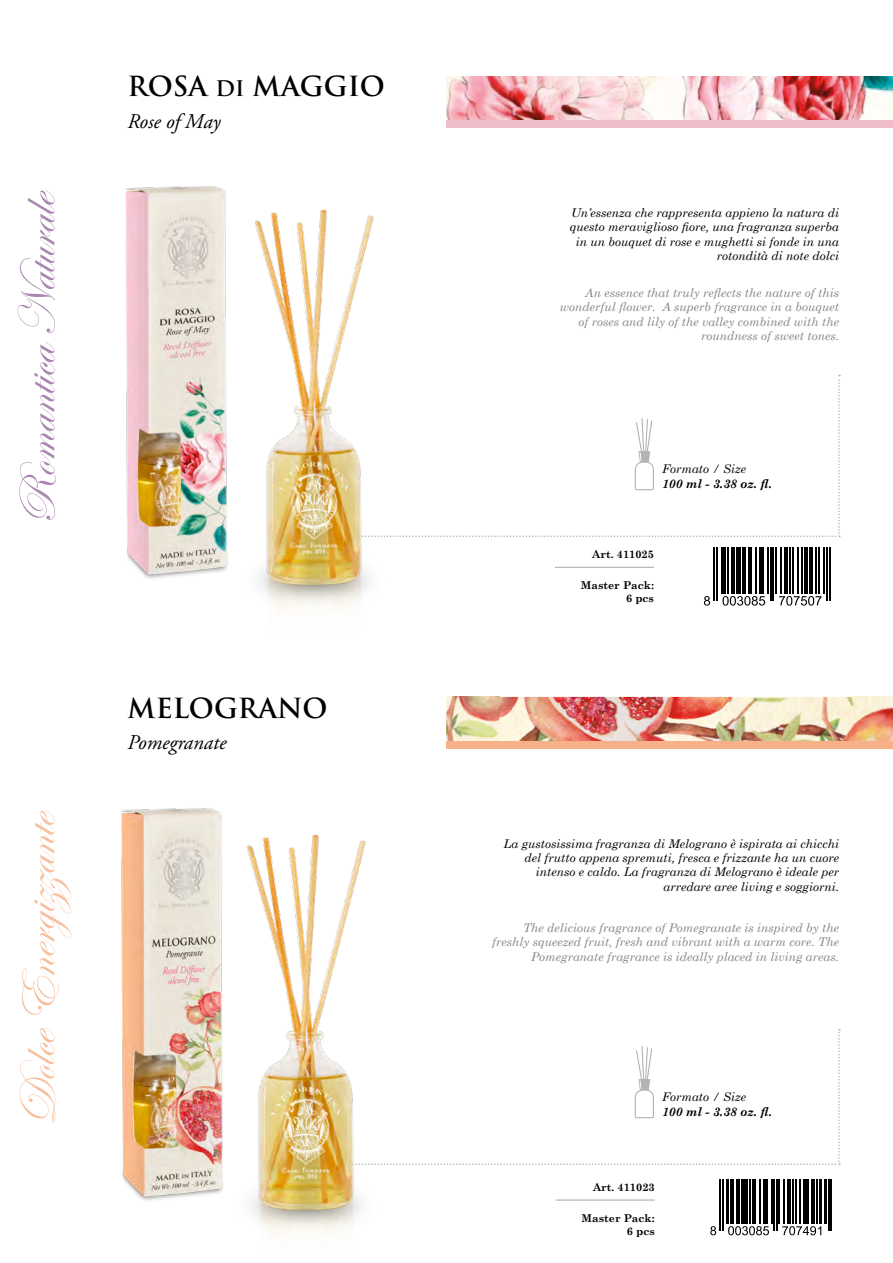
<style>
.page{position:relative;width:893px;height:1263px;background:#fff}
.page>*{position:absolute;margin:0;border:0;box-sizing:border-box;transform-origin:0 0}
.t1{font:52.5px "Edwardian Script ITC";color:#94699e}
.t2{font:52.5px "Edwardian Script ITC";color:#f7b087}
.t3{font:700 27px "Trajan Pro";color:#000}
.t4{font:italic 21px "Adobe Garamond Pro";color:#000}
.t5{font:italic 12px/14.4px "Century Schoolbook";color:#000;text-align:right}
.t6{font:italic 12px/14.4px "Century Schoolbook";color:#878787;text-align:right}
.t7{font:italic 700 12px "Century Schoolbook";color:#000}
.t8{font:700 10.8px/13.2px "Century Schoolbook";color:#000;text-align:right}
.s1{font-size:21px}
</style>
<div class="page">
<img style="left:446px;top:76px;width:447px;height:44px">
<img style="left:731px;top:697px;width:162px;height:44px">
<img style="left:447px;top:697px;width:284px;height:44px">
<img style="left:120px;top:808px;width:103px;height:393px">
<img style="left:125px;top:186px;width:103px;height:393px">
<svg style="left:399px;top:375px;width:441px;height:162px"></svg>
<svg style="left:391px;top:1029px;width:449px;height:136px"></svg>
<div style="left:446px;top:120px;width:447px;height:8px;background:#f0bdca"></div>
<div style="left:446px;top:741px;width:447px;height:8px;background:#f7b087"></div>
<img style="left:254px;top:209px;width:144px;height:398px">
<img style="left:246px;top:834px;width:145px;height:399px">
<hr style="left:555px;top:567px;width:99px;height:1px;background:#000">
<hr style="left:556px;top:1199px;width:99px;height:2px;background:#000">
<svg style="left:703px;top:547px;width:128px;height:56px"></svg>
<hr style="left:714px;top:547px;width:1px;height:53px;background:#000">
<hr style="left:716px;top:547px;width:1px;height:53px;background:#000">
<hr style="left:721px;top:547px;width:3px;height:47px;background:#000">
<hr style="left:725px;top:547px;width:1px;height:47px;background:#000">
<hr style="left:727px;top:547px;width:1px;height:47px;background:#000">
<hr style="left:731px;top:547px;width:4px;height:47px;background:#000">
<div style="left:736px;top:547px;width:5px;height:47px;background:#000"></div>
<hr style="left:742px;top:547px;width:1px;height:47px;background:#000">
<hr style="left:744px;top:547px;width:2px;height:47px;background:#000">
<hr style="left:748px;top:547px;width:4px;height:47px;background:#000">
<hr style="left:756px;top:547px;width:1px;height:47px;background:#000">
<hr style="left:759px;top:547px;width:1px;height:47px;background:#000">
<hr style="left:762px;top:547px;width:2px;height:47px;background:#000">
<hr style="left:768px;top:547px;width:1px;height:47px;background:#000">
<hr style="left:770px;top:547px;width:1px;height:53px;background:#000">
<hr style="left:773px;top:547px;width:1px;height:53px;background:#000">
<hr style="left:775px;top:547px;width:1px;height:47px;background:#000">
<hr style="left:780px;top:547px;width:1px;height:47px;background:#000">
<hr style="left:784px;top:547px;width:3px;height:47px;background:#000">
<hr style="left:790px;top:547px;width:1px;height:47px;background:#000">
<hr style="left:792px;top:547px;width:1px;height:47px;background:#000">
<hr style="left:797px;top:547px;width:1px;height:47px;background:#000">
<hr style="left:801px;top:547px;width:1px;height:47px;background:#000">
<hr style="left:805px;top:547px;width:3px;height:47px;background:#000">
<hr style="left:809px;top:547px;width:4px;height:47px;background:#000">
<hr style="left:816px;top:547px;width:1px;height:47px;background:#000">
<hr style="left:818px;top:547px;width:1px;height:47px;background:#000">
<hr style="left:823px;top:547px;width:1px;height:47px;background:#000">
<hr style="left:827px;top:547px;width:1px;height:53px;background:#000">
<hr style="left:829px;top:547px;width:1px;height:53px;background:#000">
<svg style="left:704px;top:596px;width:6px;height:10px"></svg>
<svg style="left:722px;top:596px;width:43px;height:10px"></svg>
<svg style="left:779px;top:596px;width:42px;height:10px"></svg>
<svg style="left:712px;top:1179px;width:120px;height:57px"></svg>
<hr style="left:720px;top:1179px;width:1px;height:51px;background:#000">
<hr style="left:722px;top:1179px;width:1px;height:51px;background:#000">
<hr style="left:727px;top:1179px;width:2px;height:45px;background:#000">
<hr style="left:730px;top:1179px;width:1px;height:45px;background:#000">
<hr style="left:733px;top:1179px;width:1px;height:45px;background:#000">
<hr style="left:736px;top:1179px;width:4px;height:45px;background:#000">
<div style="left:741px;top:1179px;width:5px;height:45px;background:#000"></div>
<hr style="left:747px;top:1179px;width:1px;height:45px;background:#000">
<hr style="left:749px;top:1179px;width:1px;height:45px;background:#000">
<hr style="left:753px;top:1179px;width:3px;height:45px;background:#000">
<hr style="left:760px;top:1179px;width:1px;height:45px;background:#000">
<hr style="left:763px;top:1179px;width:1px;height:45px;background:#000">
<hr style="left:766px;top:1179px;width:2px;height:45px;background:#000">
<hr style="left:771px;top:1179px;width:2px;height:45px;background:#000">
<hr style="left:774px;top:1179px;width:1px;height:51px;background:#000">
<hr style="left:776px;top:1179px;width:1px;height:51px;background:#000">
<hr style="left:778px;top:1179px;width:2px;height:45px;background:#000">
<hr style="left:783px;top:1179px;width:1px;height:45px;background:#000">
<hr style="left:787px;top:1179px;width:3px;height:45px;background:#000">
<hr style="left:793px;top:1179px;width:1px;height:45px;background:#000">
<hr style="left:795px;top:1179px;width:1px;height:45px;background:#000">
<hr style="left:800px;top:1179px;width:1px;height:45px;background:#000">
<hr style="left:803px;top:1179px;width:1px;height:45px;background:#000">
<hr style="left:806px;top:1179px;width:3px;height:45px;background:#000">
<hr style="left:811px;top:1179px;width:4px;height:45px;background:#000">
<hr style="left:816px;top:1179px;width:1px;height:45px;background:#000">
<hr style="left:820px;top:1179px;width:2px;height:45px;background:#000">
<hr style="left:824px;top:1179px;width:3px;height:45px;background:#000">
<hr style="left:828px;top:1179px;width:1px;height:51px;background:#000">
<hr style="left:830px;top:1179px;width:1px;height:51px;background:#000">
<svg style="left:710px;top:1226px;width:6px;height:9px"></svg>
<svg style="left:728px;top:1226px;width:41px;height:9px"></svg>
<svg style="left:782px;top:1226px;width:39px;height:9px"></svg>
<h1 class="t1" style="left:9px;top:526px;width:338px;rotate:-90deg">Romantica Naturale</h1>
<h2 class="t3" style="left:128px;top:70px;width:259px">ROSA <span class="s1">DI</span> MAGGIO</h2>
<h3 class="t4" style="left:128px;top:108px;width:94px">Rose of May</h3>
<h1 class="t2" style="left:9px;top:1126px;width:317px;rotate:-90deg">Dolce Energizzante</h1>
<h2 class="t3" style="left:128px;top:691px;width:201px">MELOGRANO</h2>
<h3 class="t4" style="left:128px;top:730px;width:100px">Pomegranate</h3>
<p class="t5" style="left:570px;top:205px;width:271px">Un’essenza che rappresenta appieno la natura di questo meraviglioso fiore, una fragranza superba in un bouquet di rose e mughetti si fonde in una rotondità di note dolci</p>
<p class="t6" style="left:560px;top:285px;width:281px">An essence that truly reflects the nature of this wonderful flower. A superb fragrance in a bouquet of roses and lily of the valley combined with the roundness of sweet tones.</p>
<p class="t5" style="left:662px;top:462px;width:85px">Formato / Size</p>
<p class="t7" style="left:662px;top:476px;width:112px">100 ml - 3.38 oz. fl.</p>
<p class="t8" style="left:592px;top:548px;width:63px">Art. 411025</p>
<p class="t8" style="left:581px;top:579px;width:75px">Master Pack:<br>6 pcs</p>
<p class="t5" style="left:503px;top:836px;width:337px">La gustosissima fragranza di Melograno è ispirata ai chicchi del frutto appena spremuti, fresca e frizzante ha un cuore intenso e caldo. La fragranza di Melograno è ideale per arredare aree living e soggiorni.</p>
<p class="t6" style="left:492px;top:920px;width:348px">The delicious fragrance of Pomegranate is inspired by the freshly squeezed fruit, fresh and vibrant with a warm core. The<br>Pomegranate fragrance is ideally placed in living areas.</p>
<p class="t5" style="left:662px;top:1090px;width:85px">Formato / Size</p>
<p class="t7" style="left:662px;top:1104px;width:112px">100 ml - 3.38 oz. fl.</p>
<p class="t8" style="left:593px;top:1180px;width:63px">Art. 411023</p>
<p class="t8" style="left:582px;top:1211px;width:75px">Master Pack:<br>6 pcs</p>
</div>
